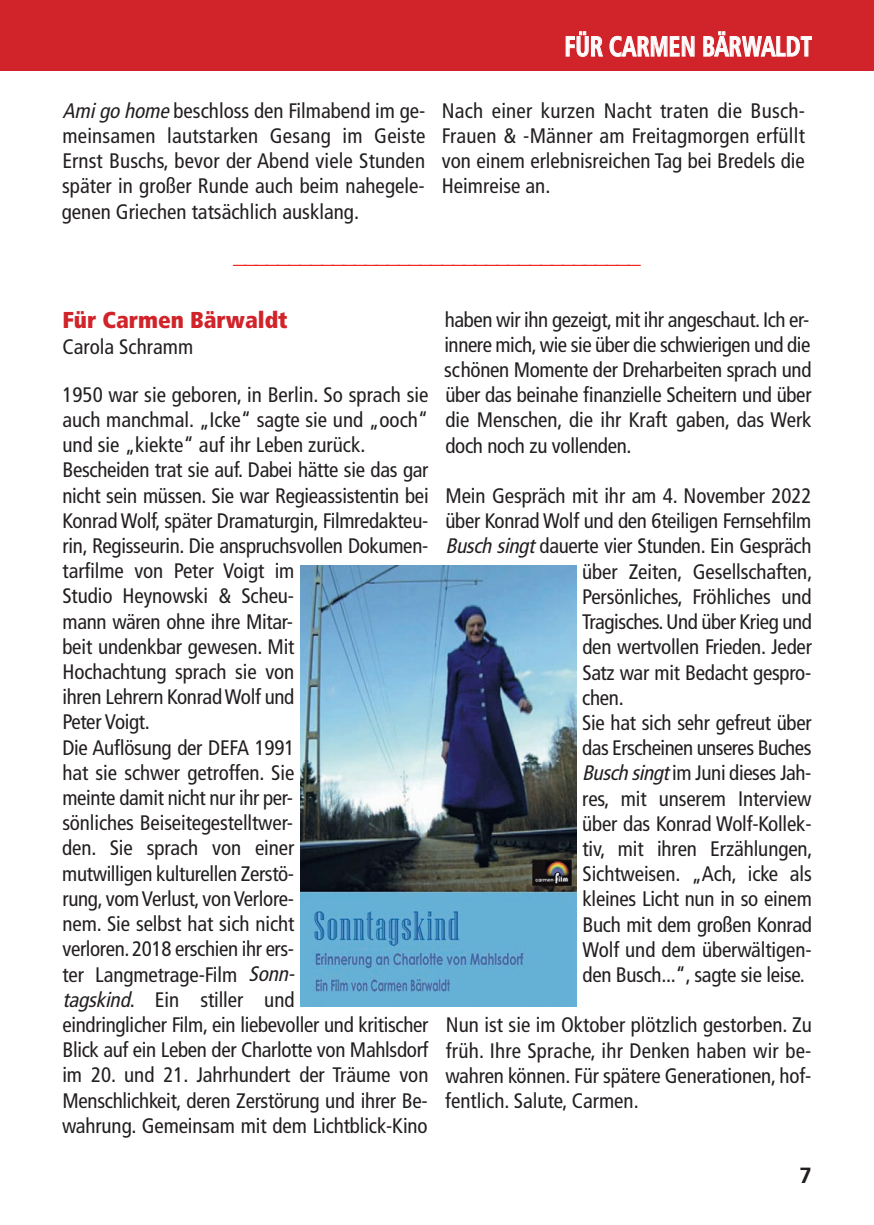
<style>
.page{position:relative;width:874px;height:1225px;background:#fff}
.page>*{position:absolute;margin:0;border:0;box-sizing:border-box;transform-origin:0 0}
.t1{font:700 condensed 28px "Frutiger LT Com";color:#fff;scale:.84 1}
.t2{font:700 24px "Helvetica";color:#ee2a23}
.t3{font:900 condensed 23px "Frutiger";color:#d1232a}
.t4{font:700 22px "Frutiger";color:#231f20}
.t5{font:condensed 21px/25.2px "Frutiger LT Com";letter-spacing:-.01em;color:#231f20;text-align:justify}
.s1{font-style:italic}
</style>
<div class="page">
<div style="left:0;top:0;width:873px;height:71px;background:#d1232a"></div>
<svg style="left:565px;top:31px;width:38px;height:26px"></svg>
<svg style="left:609px;top:35px;width:85px;height:22px"></svg>
<svg style="left:703px;top:31px;width:108px;height:26px"></svg>
<img style="left:300px;top:565px;width:276px;height:442px">
<h1 class="t1" style="left:564px;top:30px;width:296px">FÜR CARMEN BÄRWALDT</h1>
<p class="t5" style="left:62px;top:98px;width:365px"><span class="s1">Amigo home</span>beschloss den Filmabend im ge&shy;meinsamen lautstarken Gesang im Geiste Ernst Buschs, bevor der Abend viele Stunden später in großer Runde auch beim nahegele&shy;genen Griechen tatsächlich ausklang.</p>
<p class="t5" style="left:441px;top:98px;width:364px">Nach einer kurzen Nacht traten die Busch-Frauen &amp; -Männer am Freitagmorgen erfüllt von einem erlebnisreichen Tag bei Bredels die Heimreise an.</p>
<p class="t2" style="left:233px;top:240px;width:409px">_____________________________________</p>
<p class="t3" style="left:62px;top:311px;width:227px">Für Carmen Bärwaldt</p>
<p class="t5" style="left:62px;top:335px;width:132px">Carola Schramm</p>
<p class="t5" style="left:62px;top:382px;width:368px;text-align:left">1950 war sie geboren, in Berlin. So sprach sie auch manchmal. „Icke“ sagte sie und „ooch“ und sie „kiekte“ auf ihr Leben zurück.<br>Bescheiden trat sie auf. Dabei hätte sie das gar nicht sein müssen. Sie war Regieassistentin bei Konrad Wolf, später Dramaturgin, Filmredakteu&shy;rin, Regisseurin. Die anspruchsvollen Dokumen&shy;tarfilme von Peter Voigt im<br>Studio Heynowski &amp; Scheu-<br>mann wären ohne ihre Mitar-<br>beit undenkbar gewesen. Mit<br>Hochachtung sprach sie von<br>ihren Lehrern Konrad Wolf und<br>Peter Voigt.<br>Die Auflösung der DEFA 1991<br>hat sie schwer getroffen. Sie<br>meinte damit nicht nur ihr per-<br>sönliches Beiseitegestelltwer-<br>den. Sie sprach von einer<br>mutwilligen kulturellen Zerstö-<br>rung, vom Verlust, von Verlore-<br>nem. Sie selbst hat sich nicht<br>verloren. 2018 erschien ihr ers-<br>ter Langmetrage-Film <span class="s1">Sonn-<br>tagskind</span>. Ein stiller und<br>eindringlicher Film, ein liebevoller und kritischer Blick auf ein Leben der Charlotte von Mahlsdorf im 20. und 21. Jahrhundert der Träume von Menschlichkeit, deren Zerstörung und ihrer Be&shy;wahrung. Gemeinsam mit dem Lichtblick-Kino</p>
<p class="t5" style="left:444px;top:307px;width:368px">haben wir ihn gezeigt, mit ihr angeschaut. Ich er&shy;innere mich, wie sie über die schwierigen und die schönen Momente der Dreharbeiten sprach und über das beinahe finanzielle Scheitern und über die Menschen, die ihr Kraft gaben, das Werk doch noch zu vollenden.</p>
<p class="t5" style="left:445px;top:483px;width:367px">Mein Gespräch mit ihr am 4. November 2022</p>
<p class="t5" style="left:445px;top:508px;width:367px">über Konrad Wolf und den 6teiligen Fernsehfilm</p>
<p class="t5" style="left:445px;top:534px;width:367px"><span class="s1">Buschsingt</span>dauerte vier Stunden. Ein Gespräch</p>
<p class="t5" style="left:582px;top:559px;width:231px">über Zeiten, Gesellschaften,</p>
<p class="t5" style="left:582px;top:584px;width:231px">Persönliches, Fröhliches und</p>
<p class="t5" style="left:582px;top:609px;width:231px">Tragisches. Und über Krieg und</p>
<p class="t5" style="left:582px;top:634px;width:231px">den wertvollen Frieden. Jeder</p>
<p class="t5" style="left:582px;top:660px;width:230px">Satz war mit Bedacht gespro-</p>
<p class="t5" style="left:582px;top:685px;width:43px">chen.</p>
<p class="t5" style="left:582px;top:710px;width:231px">Sie hat sich sehr gefreut über</p>
<p class="t5" style="left:582px;top:735px;width:230px">das Erscheinen unseres Buches</p>
<p class="t5" style="left:582px;top:760px;width:231px"><span class="s1">Buschsingt</span>im Juni dieses Jah-</p>
<p class="t5" style="left:582px;top:786px;width:231px">res, mit unserem Interview</p>
<p class="t5" style="left:582px;top:811px;width:231px">über das Konrad Wolf-Kollek-</p>
<p class="t5" style="left:582px;top:836px;width:231px">tiv, mit ihren Erzählungen,</p>
<p class="t5" style="left:582px;top:861px;width:231px">Sichtweisen. „Ach, icke als</p>
<p class="t5" style="left:582px;top:886px;width:231px">kleines Licht nun in so einem</p>
<p class="t5" style="left:582px;top:912px;width:231px">Buch mit dem großen Konrad</p>
<p class="t5" style="left:582px;top:937px;width:230px">Wolf und dem überwältigen-</p>
<p class="t5" style="left:582px;top:962px;width:224px">den Busch...“, sagte sie leise.</p>
<p class="t5" style="left:445px;top:1012px;width:368px">Nun ist sie im Oktober plötzlich gestorben. Zu früh. Ihre Sprache, ihr Denken haben wir be&shy;wahren können. Für spätere Generationen, hof&shy;fentlich. Salute, Carmen.</p>
<p class="t4" style="left:798px;top:1166px;width:14px">7</p>
</div>
